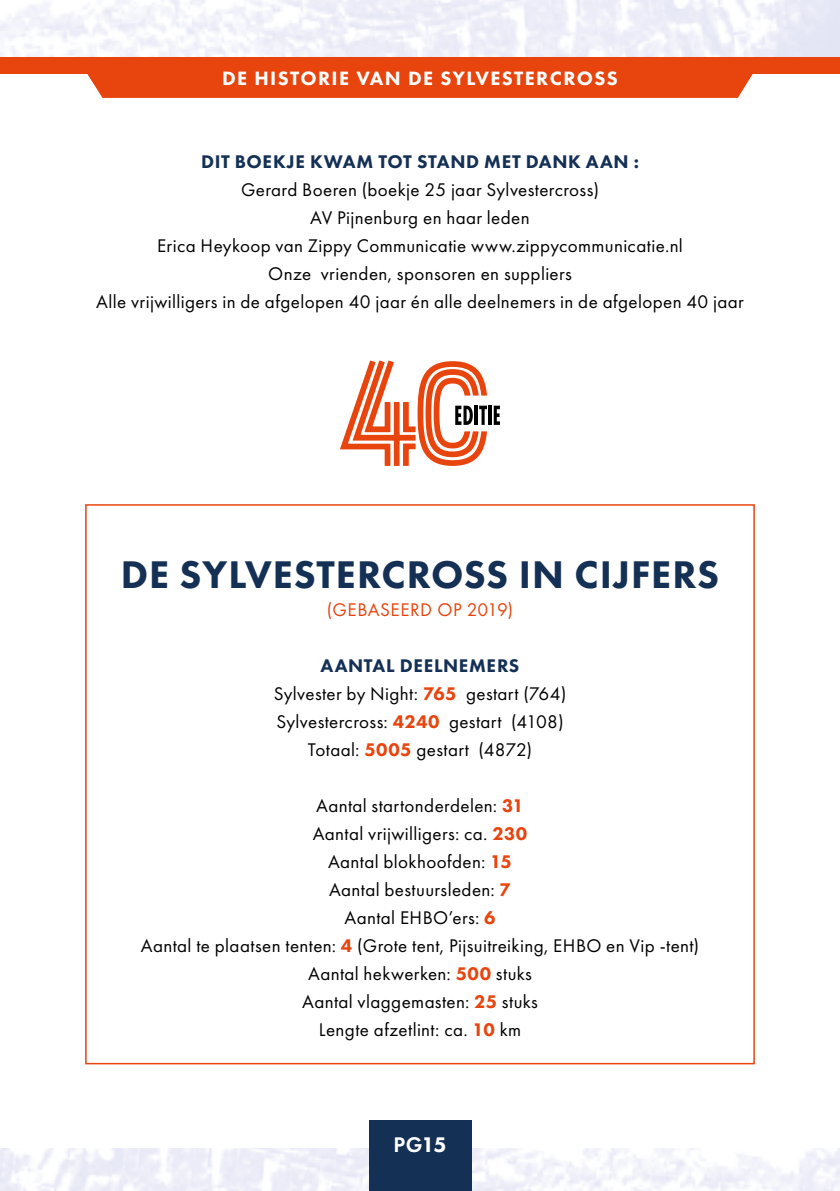
<style>
.page{position:relative;width:840px;height:1191px;background:#fff}
.page>*{position:absolute;margin:0;border:0;box-sizing:border-box;transform-origin:0 0}
.t1{font:800 40px "Futura PT";letter-spacing:.02em;color:#143055}
.t2{font:600 22px "Futura PT";color:#fff}
.t3{font:800 20px "Futura PT";letter-spacing:.07em;color:#fff}
.t4{font:19px/28px "Futura PT";letter-spacing:.02em;color:#000;text-align:center}
.t5{font:800 19px "Futura PT";letter-spacing:.035em;color:#143055}
.t6{font:19px "Futura PT";letter-spacing:.03em;color:#e8440e}
.s1{font-weight:800;color:#143055}
.s2{font-weight:800;color:#e8440e}
.s3{font-weight:800}
</style>
<div class="page">
<img style="left:0;top:1148px;width:839px;height:43px">
<svg style="left:340px;top:360px;width:146px;height:106px"></svg>
<hr style="left:488px;top:406px;width:3px;height:19px;background:#000">
<svg style="left:493px;top:406px;width:6px;height:19px"></svg>
<div style="left:369px;top:1120px;width:102px;height:71px;background:#143055"></div>
<div style="left:0;top:56px;width:839px;height:18px;background:#e8440e"></div>
<div style="left:85px;top:56px;width:669px;height:42px;background:#e8440e"></div>
<p class="t3" style="left:222px;top:65px;width:397px">DE HISTORIE VAN DE SYLVESTERCROSS</p>
<p class="t5" style="left:201px;top:150px;width:439px">DIT BOEKJE KWAM TOT STAND MET DANK AAN :</p>
<p class="t4" style="left:96px;top:176px;width:649px">Gerard Boeren (boekje 25 jaar Sylvestercross)<br>AV Pijnenburg en haar leden<br>Erica Heykoop van Zippy Communicatie www.zippycommunicatie.nl<br>Onze vrienden, sponsoren en suppliers<br>Alle vrijwilligers in de afgelopen 40 jaar én alle deelnemers in de afgelopen 40 jaar</p>
<h1 class="t1" style="left:121px;top:550px;width:599px">DE SYLVESTERCROSS IN CIJFERS</h1>
<p class="t6" style="left:326px;top:598px;width:188px">(GEBASEERD OP 2019)</p>
<p class="t4" style="left:273px;top:652px;width:294px"><span class="s1">AANTAL DEELNEMERS<br></span>Sylvester by Night: <span class="s2">765</span> gestart (764)<br>Sylvestercross: <span class="s2">4240</span> gestart (4108)<br>Totaal: <span class="s2">5005</span> gestart (4872)</p>
<p class="t4" style="left:141px;top:792px;width:559px">Aantal startonderdelen: <span class="s2">31<br></span>Aantal vrijwilligers: ca. <span class="s2">230<br></span>Aantal blokhoofden: <span class="s2">15<br></span>Aantal bestuursleden: <span class="s2">7<br></span>Aantal EHBO’ers: <span class="s2">6<br></span>Aantal te plaatsen tenten: <span class="s2">4</span> (Grote tent, Pijsuitreiking, EHBO en Vip -tent)<br>Aantal hekwerken: <span class="s2">500</span> stuks<br>Aantal vlaggemasten: <span class="s2">25</span> stuks<br>Lengte afzetlint: ca. <span class="s2">10</span> km</p>
<p class="t2" style="left:393px;top:1131px;width:55px">PG<span class="s3">15</span></p>
</div>
